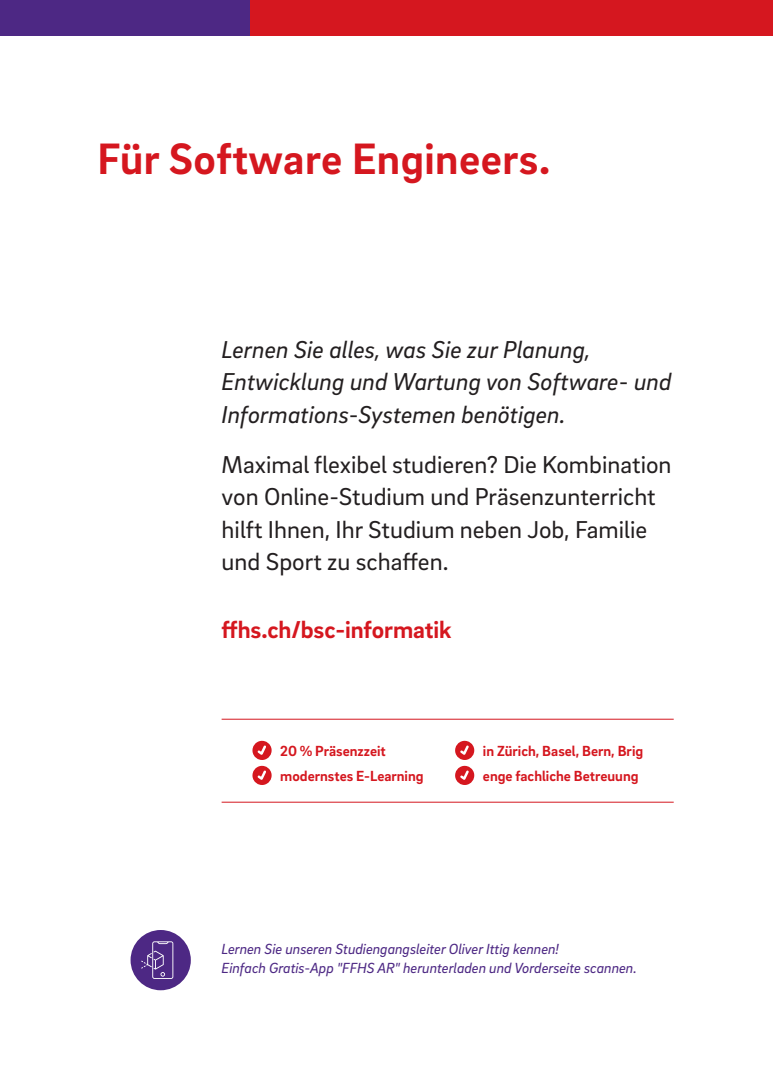
<style>
.page{position:relative;width:773px;height:1078px;background:#fff}
.page>*{position:absolute;margin:0;border:0;box-sizing:border-box;transform-origin:0 0}
._01_Headline{font:700 45px "Brix Sans";letter-spacing:.01em;color:#d5171f}
._04_Copy{font:25px/32.5px "Brix Sans";color:#231f20}
._04_Copy-2{font:italic 25px/32.5px "Brix Sans";color:#231f20}
._05_URL{font:700 25px "Brix Sans";letter-spacing:-.005em;color:#d5171f}
._07_Legende_Icon{font:italic 15px/18.8px "Brix Sans";letter-spacing:-.005em;color:#4d2884}
._06_Checkpoints{font:700 15px "Brix Sans";color:#d5171f}
</style>
<div class="page">
<svg style="left:252px;top:740px;width:20px;height:20px"></svg>
<svg style="left:255px;top:743px;width:13px;height:14px"></svg>
<svg style="left:454px;top:740px;width:21px;height:20px"></svg>
<svg style="left:458px;top:743px;width:13px;height:14px"></svg>
<svg style="left:252px;top:765px;width:20px;height:20px"></svg>
<svg style="left:255px;top:768px;width:13px;height:14px"></svg>
<svg style="left:454px;top:765px;width:21px;height:20px"></svg>
<svg style="left:458px;top:768px;width:13px;height:14px"></svg>
<hr style="left:221px;top:801px;width:452px;height:1px;background:#d5171f">
<hr style="left:221px;top:718px;width:452px;height:1px;background:#d5171f">
<div style="left:130px;top:929px;width:61px;height:61px;background:#4d2884;border-radius:50%"></div>
<svg style="left:141px;top:941px;width:32px;height:37px"></svg>
<div style="left:250px;top:0;width:522px;height:35px;background:#d5171f"></div>
<div style="left:0;top:0;width:250px;height:35px;background:#4d2884"></div>
<p class="_01_Headline" style="left:97px;top:130px;width:454px">Für Software Engineers.</p>
<p class="_04_Copy-2" style="left:221px;top:332px;width:451px">Lernen Sie alles, was Sie zur Planung,<br>Entwicklung und Wartung von Software- und<br>Informations-Systemen benötigen.</p>
<p class="_04_Copy" style="left:221px;top:447px;width:451px">Maximal flexibel studieren? Die Kombination von Online-Studium und Präsenzunterricht hilft Ihnen, Ihr Studium neben Job, Familie und Sport zu schaffen.</p>
<p class="_05_URL" style="left:221px;top:613px;width:231px">ffhs.ch/bsc-informatik</p>
<p class="_06_Checkpoints" style="left:280px;top:740px;width:107px">20 % Präsenzzeit</p>
<p class="_06_Checkpoints" style="left:483px;top:740px;width:162px">in Zürich, Basel, Bern, Brig</p>
<p class="_06_Checkpoints" style="left:280px;top:765px;width:145px">modernstes E-Learning</p>
<p class="_06_Checkpoints" style="left:483px;top:765px;width:157px">enge fachliche Betreuung</p>
<p class="_07_Legende_Icon" style="left:221px;top:938px;width:416px">Lernen Sie unseren Studiengangsleiter Oliver Ittig kennen!<br>Einfach Gratis-App "FFHS AR" herunterladen und Vorderseite scannen.</p>
</div>
